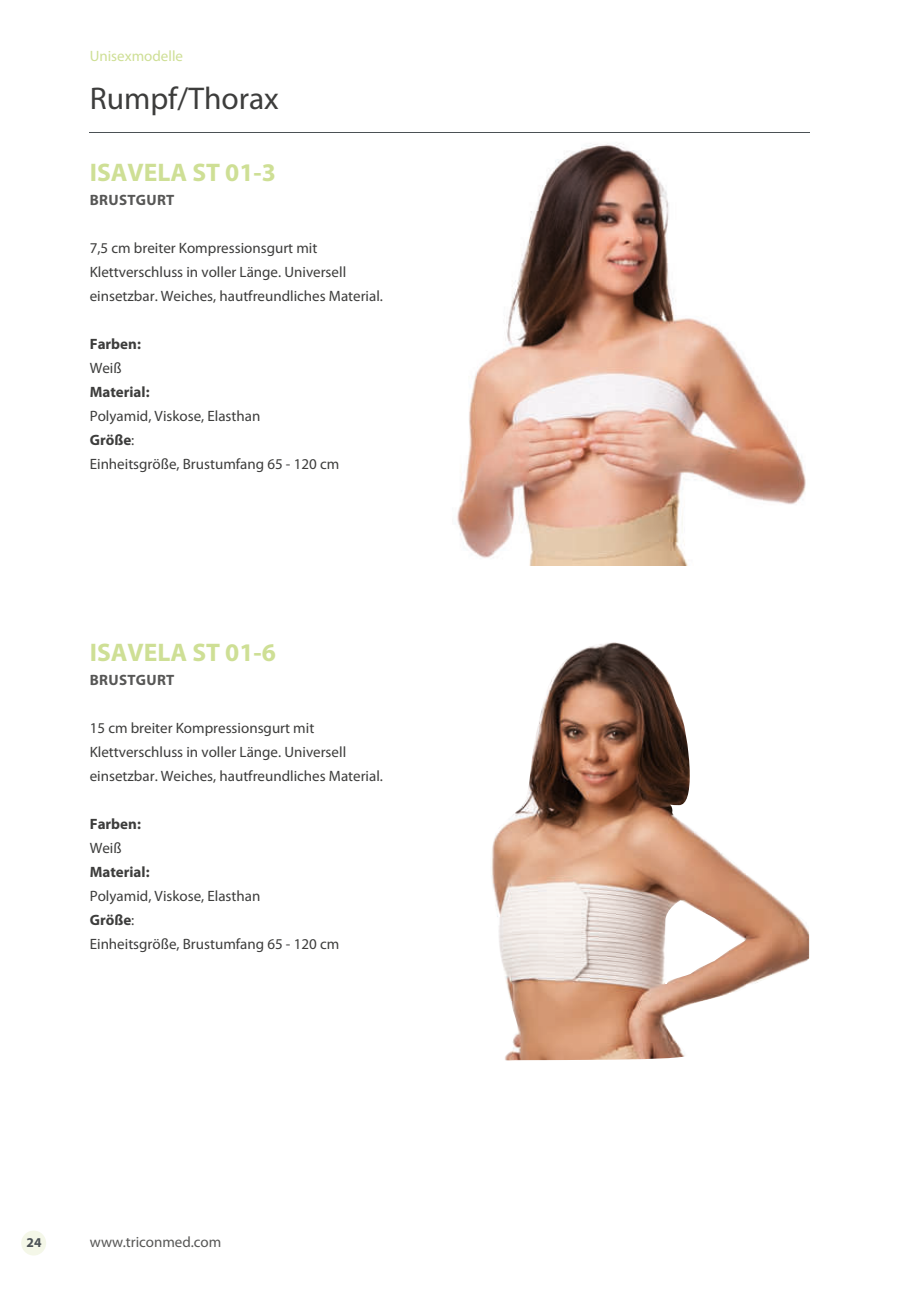
<style>
.page{position:relative;width:919px;height:1289px;background:#fff}
.page>*{position:absolute;margin:0;border:0;box-sizing:border-box;transform-origin:0 0}
.t1{font:31.5px "Myriad Pro";color:#3d3d3c}
.t2{font:700 25.5px "Myriad Pro";color:#cedf95}
.t3{font:15px/24px "Myriad Pro";color:#3d3d3c}
.t4{font:700 15px "Myriad Pro";color:#3d3d3c}
.t5{font:700 15px "Myriad Pro";letter-spacing:.02em;color:#575756}
.t6{font:15px "Myriad Pro";color:#575756}
.t7{font:15px "Myriad Pro";color:#cedf95}
.t8{font:700 13.5px "Myriad Pro";color:#4b5155}
.s1{font-weight:700}
</style>
<div class="page">
<hr style="left:90px;top:132px;width:720px;height:1px;background:#4b5155">
<img style="left:457px;top:143px;width:349px;height:422px">
<img style="left:491px;top:642px;width:318px;height:419px">
<svg style="left:665px;top:900px;width:80px;height:83px"></svg>
<div style="left:21px;top:1230px;width:25px;height:25px;background:#f4f7e8;border-radius:50%"></div>
<p class="t7" style="left:90px;top:50px;width:95px">Unisexmodelle</p>
<h1 class="t1" style="left:90px;top:86px;width:191px">Rumpf/Thorax</h1>
<h2 class="t2" style="left:90px;top:157px;width:188px">ISAVELA ST 01-3</h2>
<p class="t5" style="left:90px;top:191px;width:86px">BRUSTGURT</p>
<p class="t3" style="left:90px;top:237px;width:295px">7,5 cm breiter Kompressionsgurt mit<br>Klettverschluss in voller Länge. Universell einsetzbar. Weiches, hautfreundliches Material.</p>
<p class="t4" style="left:90px;top:335px;width:53px">Farben:</p>
<p class="t3" style="left:90px;top:357px;width:33px">Weiß</p>
<p class="t4" style="left:90px;top:383px;width:61px">Material:</p>
<p class="t3" style="left:90px;top:405px;width:251px">Polyamid, Viskose, Elasthan<br><span class="s1">Größe</span>:<br>Einheitsgröße, Brustumfang 65 - 120 cm</p>
<h2 class="t2" style="left:90px;top:637px;width:188px">ISAVELA ST 01-6</h2>
<p class="t5" style="left:90px;top:671px;width:86px">BRUSTGURT</p>
<p class="t3" style="left:90px;top:717px;width:295px">15 cm breiter Kompressionsgurt mit<br>Klettverschluss in voller Länge. Universell einsetzbar. Weiches, hautfreundliches Material.</p>
<p class="t4" style="left:90px;top:815px;width:53px">Farben:</p>
<p class="t3" style="left:90px;top:837px;width:33px">Weiß</p>
<p class="t4" style="left:90px;top:863px;width:61px">Material:</p>
<p class="t3" style="left:90px;top:885px;width:251px">Polyamid, Viskose, Elasthan<br><span class="s1">Größe</span>:<br>Einheitsgröße, Brustumfang 65 - 120 cm</p>
<p class="t8" style="left:27px;top:1234px;width:16px">24</p>
<p class="t6" style="left:90px;top:1235px;width:133px">www.triconmed.com</p>
</div>
